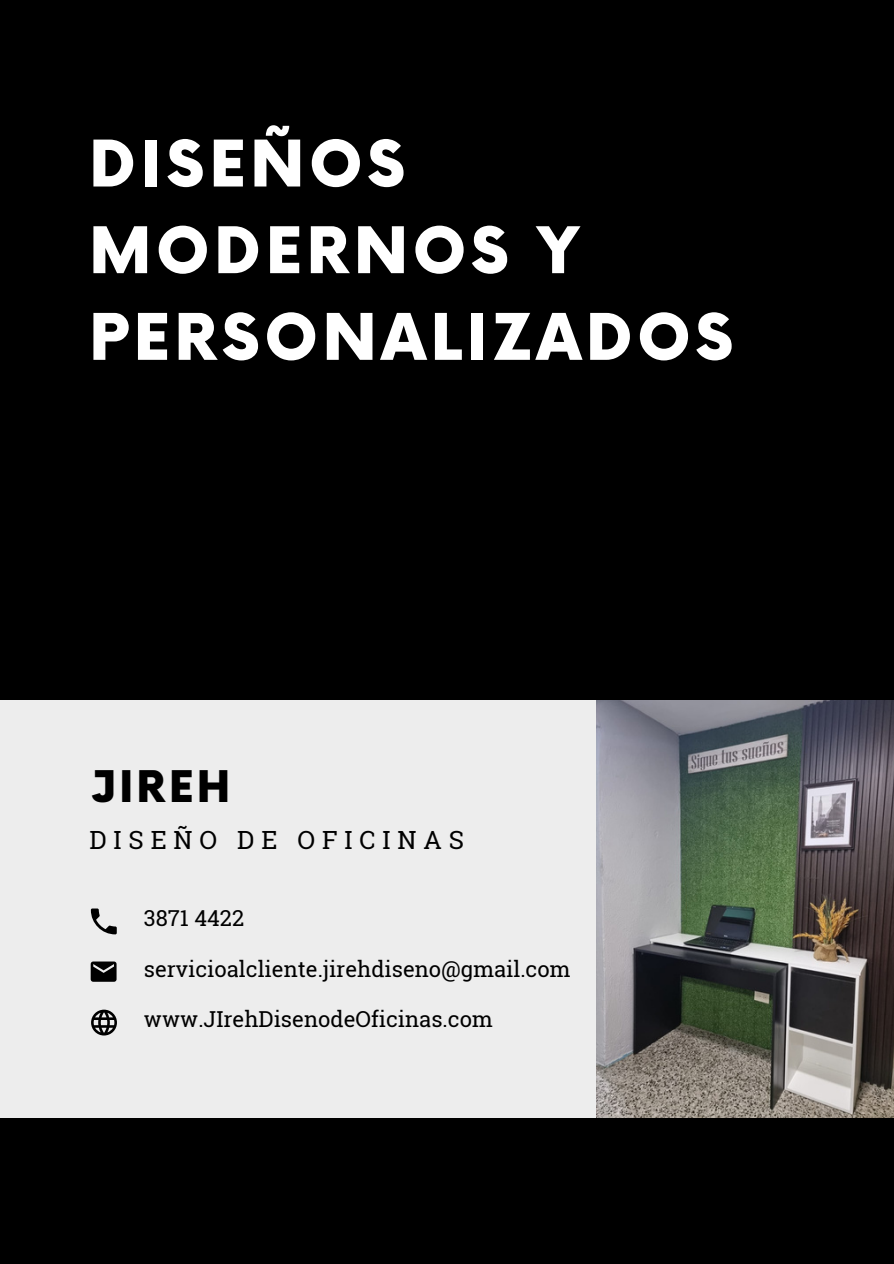
<style>
.page{position:relative;width:894px;height:1264px;background:#fff}
.page>*{position:absolute;margin:0;border:0;box-sizing:border-box;transform-origin:0 0}
.t1{font:900 62.55px/86.7px "Now";letter-spacing:.075em;color:#fff}
.t2{font:900 42.45px "Now";letter-spacing:.075em;color:#000}
.t3{font:25.05px "Roboto Slab";letter-spacing:.275em;color:#000}
.t4{font:22.05px "Roboto Slab";color:#000}
</style>
<div class="page">
<div style="left:0;top:0;width:893px;height:1263px;background:#000"></div>
<div style="left:0;top:700px;width:602px;height:417px;background:#ededed"></div>
<svg style="left:91px;top:908px;width:26px;height:26px"></svg>
<svg style="left:91px;top:1009px;width:26px;height:26px"></svg>
<svg style="left:91px;top:961px;width:25px;height:20px"></svg>
<img style="left:596px;top:700px;width:297px;height:417px">
<p class="t1" style="left:89px;top:124px;width:645px">DISEÑOS<br>MODERNOS Y<br>PERSONALIZADOS</p>
<p class="t2" style="left:91px;top:764px;width:141px">JIREH</p>
<p class="t3" style="left:89px;top:822px;width:376px">DISEÑO DE OFICINAS</p>
<h3 class="t4" style="left:144px;top:903px;width:102px">3871 4422</h3>
<h1 class="t4" style="left:144px;top:953px;width:428px">servicioalcliente.jirehdiseno@gmail.com</h1>
<h2 class="t4" style="left:144px;top:1004px;width:350px">www.JIrehDisenodeOficinas.com</h2>
</div>
